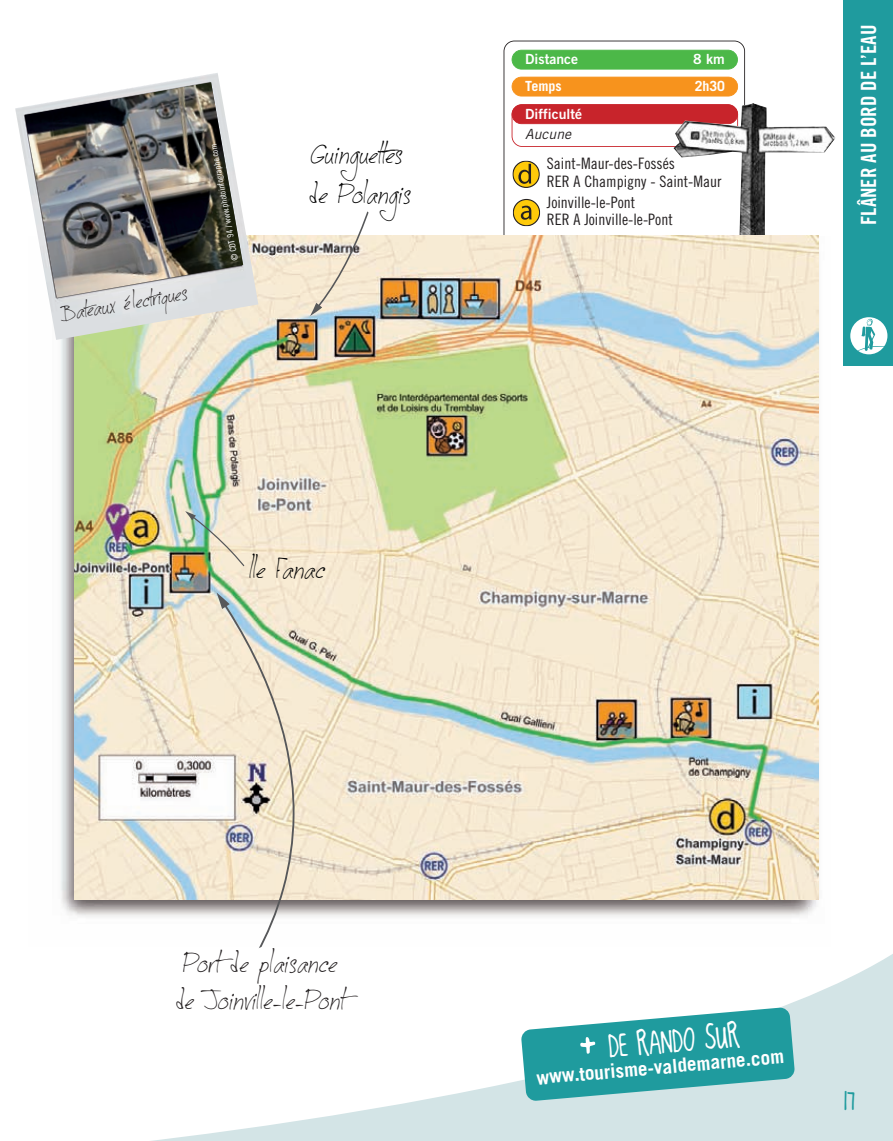
<style>
.page{position:relative;width:893px;height:1141px;background:#fff}
.page>*{position:absolute;margin:0;border:0;box-sizing:border-box;transform-origin:0 0}
.t1{font:38.5px/36.8px "Jellyka Cutty Cupcakes";color:#231f20}
.t2{font:38.5px/40.2px "Jellyka Cutty Cupcakes";color:#000}
.t3{font:31.5px "kingcoo LKC";color:#fff}
.t4{font:29.75px "Jellyka Cutty Cupcakes";color:#231f20}
.t5{font:26.25px "kingcoo LKC";color:#1f9b9e}
.t6{font:21px "Trade Gothic Bold Cond Twenty";color:#fff}
.t7{font:700 19.25px "Trade Gothic";color:#fff}
.t8{font:15.75px/17.5px "Trade Gothic Cond Eighteen";color:#231f20}
.t9{font:14px "Trade Gothic Bold Two";color:#fff}
.t10{font:700 14px "Trade Gothic";color:#fff}
.t11{font:italic 14px "Trade Gothic";color:#231f20}
.t12{font:8.75px "Trade Gothic Cond Eighteen";color:#fff}
.s1{font-size:57.75px}
</style>
<div class="page">
<div style="left:504px;top:41px;width:241px;height:241px;border:2px solid #231f20;border-radius:11px"></div>
<div style="left:512px;top:50px;width:225px;height:19px;background:#4cb848;border-radius:9px"></div>
<div style="left:512px;top:50px;width:226px;height:20px;border:2px solid #4cb848;border-radius:10px"></div>
<div style="left:512px;top:77px;width:226px;height:19px;background:#f7931d;border-radius:9px"></div>
<div style="left:512px;top:77px;width:226px;height:20px;border:2px solid #f7931d;border-radius:10px"></div>
<div style="left:512px;top:105px;width:226px;height:19px;background:#c8242b;border-radius:9px"></div>
<div style="left:512px;top:104px;width:226px;height:20px;border:2px solid #c8242b;border-radius:10px"></div>
<div style="left:512px;top:104px;width:226px;height:43px;border:2px solid #c8242b;border-radius:11px"></div>
<svg style="left:512px;top:161px;width:28px;height:27px"></svg>
<svg style="left:513px;top:198px;width:27px;height:28px"></svg>
<img style="left:673px;top:103px;width:162px;height:133px">
<svg style="left:151px;top:954px;width:742px;height:187px"></svg>
<div style="left:843px;top:0;width:50px;height:366px;background:#1f9b9e"></div>
<svg style="left:521px;top:1007px;width:274px;height:94px;background:#52b1b3"></svg>
<svg style="left:850px;top:317px;width:37px;height:37px"></svg>
<svg style="left:852px;top:318px;width:36px;height:36px"></svg>
<div style="left:28px;top:236px;width:802px;height:726px;background:#fff"></div>
<img style="left:60px;top:236px;width:759px;height:681px">
<img style="left:74px;top:236px;width:744px;height:663px">
<svg style="left:310px;top:211px;width:74px;height:105px"></svg>
<svg style="left:160px;top:592px;width:135px;height:356px;fill:#f6ead3"></svg>
<img style="left:15px;top:73px;width:243px;height:267px">
<img style="left:185px;top:511px;width:75px;height:72px">
<h3 class="t4" style="left:58px;top:294px;width:129px;rotate:-10deg">Bateaux électriques</h3>
<p class="t12" style="left:232px;top:261px;width:120px;rotate:-101deg">© CDT 94 / www.photoinfographe.com</p>
<h1 class="t2" style="left:309px;top:130px;width:103px">Guinguettes de Polangis</h1>
<h1 class="t2" style="left:250px;top:545px;width:77px">Ile Fanac</h1>
<p class="t9" style="left:525px;top:54px;width:54px">Distance</p>
<p class="t9" style="left:693px;top:54px;width:33px">8 km</p>
<p class="t10" style="left:525px;top:80px;width:38px">Temps</p>
<p class="t10" style="left:695px;top:80px;width:32px">2h30</p>
<p class="t9" style="left:525px;top:109px;width:58px">Difficulté</p>
<p class="t11" style="left:525px;top:129px;width:47px">Aucune</p>
<p class="t8" style="left:547px;top:156px;width:176px">Saint-Maur-des-Fossés<br>RER A Champigny - Saint-Maur</p>
<p class="t8" style="left:547px;top:195px;width:127px">Joinville-le-Pont<br>RER A Joinville-le-Pont</p>
<h3 class="t6" style="left:861px;top:225px;width:202px;rotate:-90deg">FLÂNER AU BORD DE L’EAU</h3>
<h1 class="t1" style="left:176px;top:941px;width:170px">Port de plaisance de Joinville-le-Pont</h1>
<h2 class="t3" style="left:575px;top:1031px;width:165px;rotate:-5deg"><span class="s1">+</span> DE RANDO SUR</h2>
<p class="t7" style="left:536px;top:1071px;width:250px;rotate:-5deg">www.tourisme-valdemarne.com</p>
<h3 class="t5" style="left:843px;top:1085px;width:13px">17</h3>
</div>
